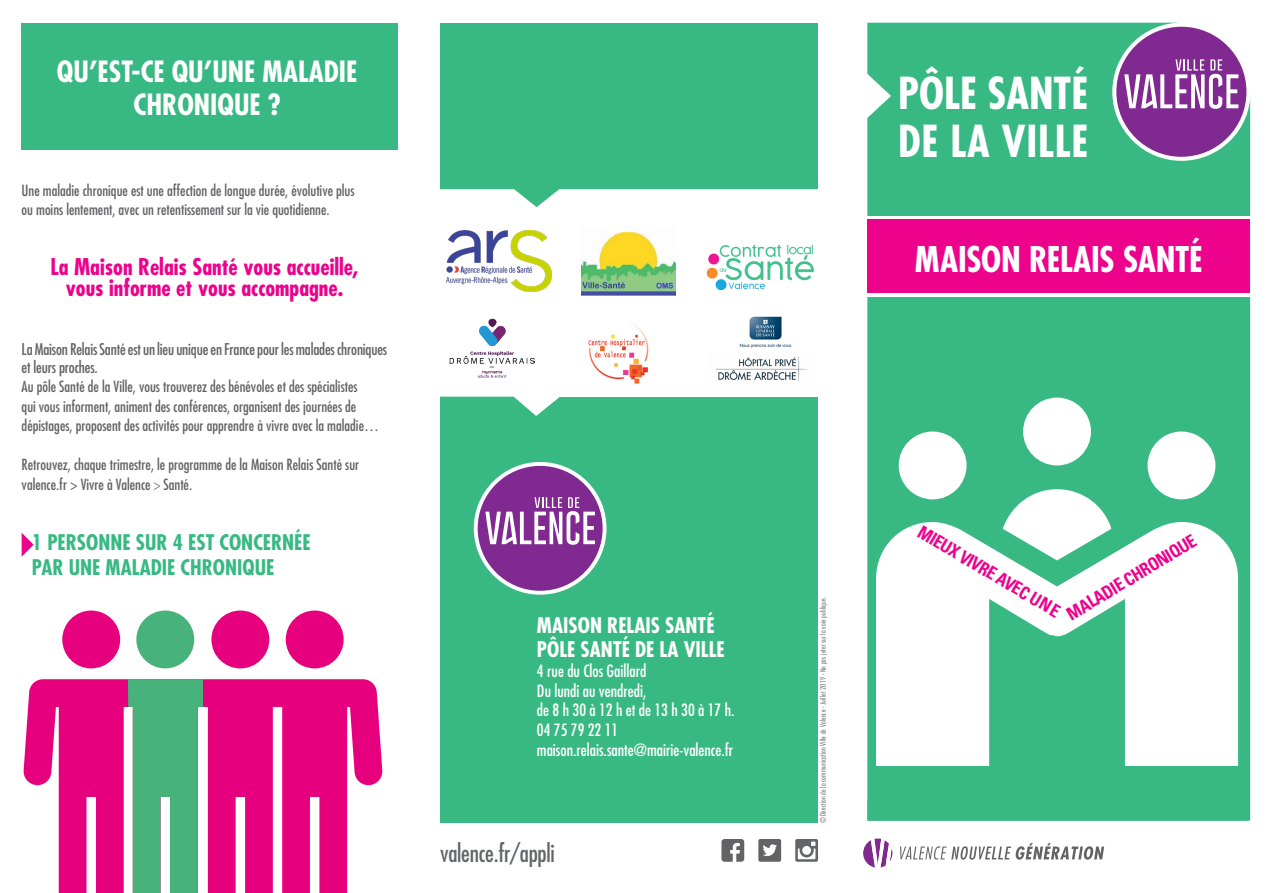
<style>
.page{position:relative;width:1276px;height:893px;background:#fff}
.page>*{position:absolute;margin:0;border:0;box-sizing:border-box;transform-origin:0 0}
.t1{font:700 condensed 42.9px "Futura";color:#fff}
.t2{font:700 condensed 34.5px "Futura";letter-spacing:-.01em;color:#fff}
.t3{font:700 condensed 28.5px/33px "Futura";color:#fff;text-align:center}
.t4{font:condensed 24px "Futura";letter-spacing:-.01em;color:#63656a}
.SS_TITRES_ROSES_MAIS{font:700 condensed 22.5px/21px "Futura";color:#ed028c;text-align:center}
.TITRES_VERTS{font:700 condensed 21px "Futura";color:#38b983}
.t5{font:700 condensed 21px "Futura";color:#fff}
.t6{font:700 condensed 18px "Univers";color:#ed028c;scale:.95 1}
.t7{font:condensed 16.5px "Futura";color:#fff}
.t8{font:condensed 15.75px/18px "Futura";letter-spacing:-.01em;color:#636366}
.PARAGRAPHES{font:condensed 15px/19.5px "Futura";color:#636366}
.t9{font:300 condensed 7.5px "Futura";letter-spacing:.02em;color:#63656a}
.s1{font-weight:300}
</style>
<div class="page">
<div style="left:22px;top:23px;width:376px;height:127px;background:#38b983"></div>
<svg style="left:22px;top:533px;width:12px;height:24px"></svg>
<div style="left:440px;top:23px;width:378px;height:799px;background:#38b983"></div>
<svg style="left:440px;top:189px;width:378px;height:227px;fill:#fff"></svg>
<svg style="left:474px;top:462px;width:132px;height:133px"></svg>
<svg style="left:758px;top:839px;width:23px;height:23px"></svg>
<svg style="left:721px;top:839px;width:23px;height:23px"></svg>
<svg style="left:795px;top:839px;width:23px;height:23px"></svg>
<img style="left:446px;top:231px;width:105px;height:61px">
<img style="left:581px;top:227px;width:95px;height:69px">
<img style="left:576px;top:313px;width:88px;height:77px">
<img style="left:708px;top:314px;width:107px;height:76px">
<img style="left:449px;top:319px;width:85px;height:58px">
<div style="left:62px;top:610px;width:58px;height:58px;background:#e6007e;border-radius:50%"></div>
<div style="left:286px;top:610px;width:58px;height:58px;background:#e6007e;border-radius:50%"></div>
<svg style="left:23px;top:679px;width:360px;height:214px;fill:#e6007e"></svg>
<div style="left:136px;top:610px;width:58px;height:58px;background:#47b27a;border-radius:50%"></div>
<div style="left:211px;top:610px;width:58px;height:58px;background:#e6007e;border-radius:50%"></div>
<svg style="left:128px;top:679px;width:75px;height:214px"></svg>
<div style="left:867px;top:23px;width:383px;height:798px;background:#38b983"></div>
<svg style="left:1112px;top:23px;width:138px;height:138px"></svg>
<svg style="left:867px;top:72px;width:24px;height:48px"></svg>
<svg style="left:900px;top:843px;width:204px;height:17px"></svg>
<svg style="left:863px;top:838px;width:29px;height:30px"></svg>
<div style="left:867px;top:799px;width:380px;height:22px;background:#38b983"></div>
<hr style="left:866px;top:216px;width:385px;height:4px;background:#fff">
<div style="left:867px;top:219px;width:383px;height:78px;background:#ed028c"></div>
<hr style="left:866px;top:293px;width:385px;height:4px;background:#fff">
<div style="left:1023px;top:398px;width:68px;height:67px;background:#fff;border-radius:50%"></div>
<div style="left:898px;top:431px;width:68px;height:68px;background:#fff;border-radius:50%"></div>
<div style="left:1147px;top:431px;width:68px;height:68px;background:#fff;border-radius:50%"></div>
<svg style="left:876px;top:522px;width:362px;height:243px"></svg>
<svg style="left:1002px;top:489px;width:109px;height:71px"></svg>
<img style="left:703px;top:239px;width:115px;height:54px">
<p class="t3" style="left:57px;top:55px;width:302px">QU’EST-CE QU’UNE MALADIE<br>CHRONIQUE ?</p>
<p class="PARAGRAPHES" style="left:22px;top:181px;width:334px">Une maladie chronique est une affection de longue durée, évolutive plus ou moins lentement, avec un retentissement sur la vie quotidienne.</p>
<p class="SS_TITRES_ROSES_MAIS" style="left:50px;top:256px;width:310px">La Maison Relais Santé vous accueille, vous informe et vous accompagne.</p>
<p class="t8" style="left:22px;top:340px;width:367px">La Maison Relais Santé est un lieu unique en France pour les malades chroniques et leurs proches.</p>
<p class="PARAGRAPHES" style="left:22px;top:377px;width:359px">Au pôle Santé de la Ville, vous trouverez des bénévoles et des spécialistes<br>qui vous informent, animent des conférences, organisent des journées de dépistages, proposent des activités pour apprendre à vivre avec la maladie…</p>
<p class="PARAGRAPHES" style="left:22px;top:455px;width:339px">Retrouvez, chaque trimestre, le programme de la Maison Relais Santé sur valence.fr &gt; Vivre à Valence <span class="s1">&gt;</span> Santé.</p>
<p class="TITRES_VERTS" style="left:32px;top:528px;width:280px">1 PERSONNE SUR 4 EST CONCERNÉE</p>
<p class="TITRES_VERTS" style="left:32px;top:554px;width:244px">PAR UNE MALADIE CHRONIQUE</p>
<p class="t5" style="left:537px;top:612px;width:179px">MAISON RELAIS SANTÉ</p>
<p class="t5" style="left:537px;top:636px;width:189px">PÔLE SANTÉ DE LA VILLE</p>
<p class="t7" style="left:537px;top:660px;width:111px">4 rue du Clos Gaillard</p>
<p class="t7" style="left:537px;top:680px;width:111px">Du lundi au vendredi,</p>
<p class="t7" style="left:537px;top:700px;width:199px">de 8 h 30 à 12 h et de 13 h 30 à 17 h.</p>
<p class="t7" style="left:537px;top:720px;width:83px">04 75 79 22 11</p>
<p class="t7" style="left:537px;top:740px;width:198px">maison.relais.sante@mairie-valence.fr</p>
<p class="t4" style="left:440px;top:838px;width:116px">valence.fr/appli</p>
<p class="t1" style="left:898px;top:66px;width:191px">PÔLE SANTÉ</p>
<p class="t1" style="left:898px;top:114px;width:192px">DE LA VILLE</p>
<p class="t2" style="left:915px;top:237px;width:289px">MAISON RELAIS SANTÉ</p>
<p class="t9" style="left:818px;top:822px;width:227px;rotate:-90deg">©Direction de la communication Ville de Valence - Juillet 2019 - Ne pas jeter sur la voie publique.</p>
<p class="t6" style="left:924px;top:522px;width:171px;rotate:30deg">MIEUX VIVRE AVEC UNE</p>
<p class="t6" style="left:1062px;top:606px;width:157px;rotate:-31deg">MALADIE CHRONIQUE</p>
</div>
